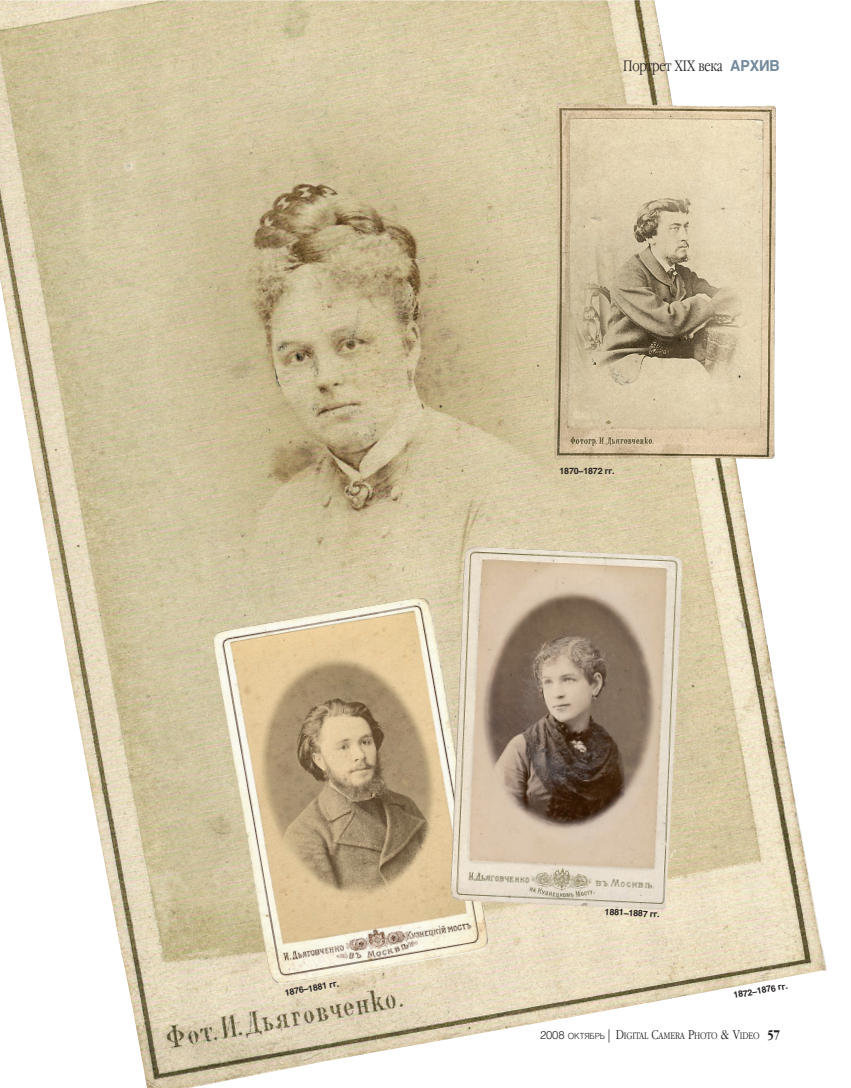
<style>
.page{position:relative;width:851px;height:1088px;background:#fff}
.page>*{position:absolute;margin:0;border:0;box-sizing:border-box;transform-origin:0 0}
.t1{font:300 15px "Garamond Narrow C";letter-spacing:-.015em;color:#231f20;scale:.95 1}
.t2{font:300 9.38px "Garamond Narrow C";letter-spacing:-.005em;color:#231f20}
.t3{font:700 8.75px "Helios";letter-spacing:-.015em;color:#231f20}
.s1{font-family:"Helios";font-weight:700;color:#748b9d}
.s2{font-family:"Helios";font-size:11.25px}
.s3{font-family:"Helios";font-size:8.5px}
.s4{font-size:12.5px}
.s5{font-weight:700;font-size:12.5px}
</style>
<div class="page">
<img style="left:0;top:0;width:826px;height:1088px">
<img style="left:554px;top:103px;width:221px;height:356px">
<img style="left:212px;top:598px;width:278px;height:389px">
<img style="left:450px;top:547px;width:232px;height:363px">
<p class="t3" style="left:284px;top:988px;width:57px;rotate:-10deg">1876–1881 гг.</p>
<h1 class="t1" style="left:623px;top:58px;width:166px">Портрет ХIХ века <span class="s1">АРХИВ</span></h1>
<p class="t3" style="left:559px;top:465px;width:57px">1870–1872 гг.</p>
<p class="t3" style="left:605px;top:906px;width:57px;rotate:3deg">1881–1887 гг.</p>
<p class="t3" style="left:732px;top:990px;width:57px;rotate:-10deg">1872–1876 гг.</p>
<p class="t2" style="left:540px;top:1030px;width:241px"><span class="s2">2008</span> <span class="s3">ОКТЯБРЬ</span> <span class="s4">| D</span>IGITAL <span class="s4">C</span>AMERA <span class="s4">P</span>HOTO <span class="s4">&amp; V</span>IDEO <span class="s5">57</span></p>
</div>
